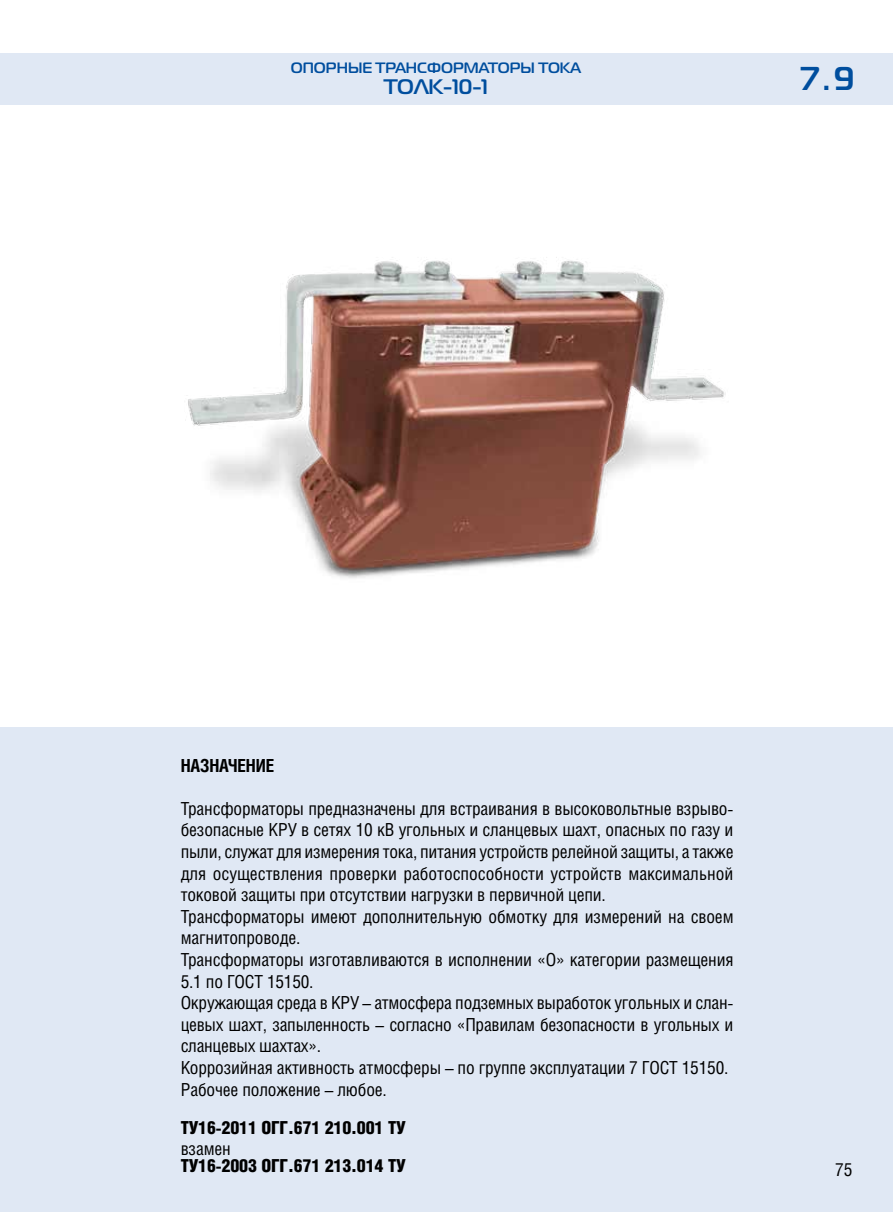
<style>
.page{position:relative;width:893px;height:1212px;background:#fff}
.page>*{position:absolute;margin:0;border:0;box-sizing:border-box;transform-origin:0 0}
.t1{font:700 33px "Magistral C";color:#004e9e}
.t2{font:700 21px "Magistral C";color:#004e9e}
.t3{font:18px/21.6px "Helios Cond";letter-spacing:-.01em;color:#000}
.t4{font:900 18px "Helios Cond";letter-spacing:-.01em;color:#000}
.t5{font:700 18px "Helios Cond";letter-spacing:-.01em;color:#000}
.t6{font:700 15px "Magistral C";color:#004e9e}
</style>
<div class="page">
<div style="left:0;top:53px;width:893px;height:51px;background:#e0e8f4"></div>
<div style="left:0;top:727px;width:893px;height:485px;background:#e0e8f4"></div>
<img style="left:188px;top:257px;width:538px;height:321px">
<p class="t6" style="left:291px;top:59px;width:97px">ОПОРНЫЕ трансформатор</p>
<p class="t6" style="left:521px;top:59px;width:30px">Ы тока</p>
<p class="t2" style="left:384px;top:75px;width:17px">толк</p>
<p class="t2" style="left:443px;top:75px;width:46px">-10-1</p>
<h1 class="t1" style="left:801px;top:59px;width:54px">7.9</h1>
<p class="t5" style="left:181px;top:754px;width:95px">НАЗНАЧЕНИЕ</p>
<p class="t3" style="left:181px;top:797px;width:554px">Трансформаторы предназначены для встраивания в высоковольтные взрыво&shy;безопасные КРУ в сетях 10 кВ угольных и сланцевых шахт, опасных по газу и пыли, служат для измерения тока, питания устройств релейной защиты, а также для осуществления проверки работоспособности устройств максимальной токовой защиты при отсутствии нагрузки в первичной цепи.<br>Трансформаторы имеют дополнительную обмотку для измерений на своем магнитопроводе.<br>Трансформаторы изготавливаются в исполнении «О» категории размещения 5.1 по ГОСТ 15150.<br>Окружающая среда в КРУ – атмосфера подземных выработок угольных и слан&shy;цевых шахт, запыленность – согласно «Правилам безопасности в угольных и сланцевых шахтах».<br>Коррозийная активность атмосферы – по группе эксплуатации 7 ГОСТ 15150.<br>Рабочее положение – любое.</p>
<p class="t4" style="left:181px;top:1117px;width:227px">ТУ16-2011 ОГГ.671 210.001 ТУ</p>
<p class="t3" style="left:181px;top:1138px;width:52px">взамен</p>
<p class="t4" style="left:181px;top:1155px;width:227px">ТУ16-2003 ОГГ.671 213.014 ТУ</p>
<p class="t3" style="left:835px;top:1158px;width:19px">75</p>
</div>
